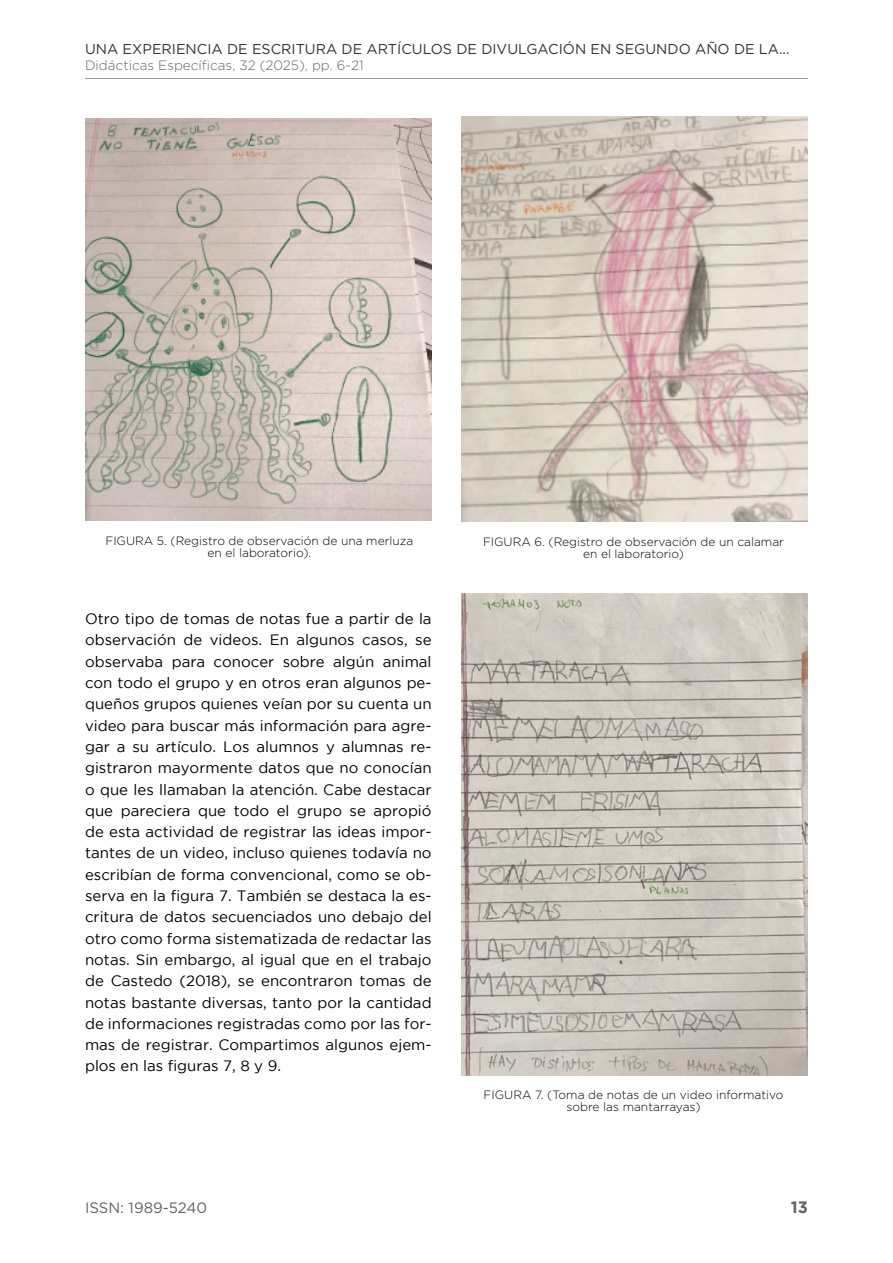
<style>
.page{position:relative;width:893px;height:1263px;background:#fff}
.page>*{position:absolute;margin:0;border:0;box-sizing:border-box;transform-origin:0 0}
.t1{font:700 16.5px "Gotham";color:#646464}
.t2{font:15px/21.3px "Gotham";color:#000;text-align:justify}
.t3{font:15px "Gotham";color:#646464}
.t4{font:14.25px "Gotham";color:#323232}
.t5{font:300 13.5px "Gotham";color:#646464}
.t6{font:300 12px/12px "Gotham";color:#000;text-align:center}
</style>
<div class="page">
<hr style="left:85px;top:78px;width:723px;height:1px;background:#95979b">
<img style="left:85px;top:118px;width:347px;height:403px">
<img style="left:461px;top:117px;width:347px;height:405px">
<img style="left:461px;top:593px;width:347px;height:483px">
<p class="t4" style="left:85px;top:40px;width:706px">UNA EXPERIENCIA DE ESCRITURA DE ARTÍCULOS DE DIVULGACIÓN EN SEGUNDO AÑO DE LA...</p>
<p class="t5" style="left:85px;top:57px;width:280px">Didácticas Específicas, 32 (2025), pp. 6-21</p>
<p class="t6" style="left:105px;top:534px;width:309px">FIGURA 5. (Registro de observación de una merluza en el laboratorio).</p>
<p class="t6" style="left:483px;top:535px;width:303px">FIGURA 6. (Registro de observación de un calamar en el laboratorio)</p>
<p class="t2" style="left:85px;top:608px;width:348px">Otro tipo de tomas de notas fue a partir de la observación de videos. En algunos casos, se observaba para conocer sobre algún animal con todo el grupo y en otros eran algunos pe&shy;queños grupos quienes veían por su cuenta un video para buscar más información para agre&shy;gar a su artículo. Los alumnos y alumnas re&shy;gistraron mayormente datos que no conocían o que les llamaban la atención. Cabe destacar que pareciera que todo el grupo se apropió de esta actividad de registrar las ideas impor&shy;tantes de un video, incluso quienes todavía no escribían de forma convencional, como se ob&shy;serva en la figura 7. También se destaca la es&shy;critura de datos secuenciados uno debajo del otro como forma sistematizada de redactar las notas. Sin embargo, al igual que en el trabajo de Castedo (2018), se encontraron tomas de notas bastante diversas, tanto por la cantidad de informaciones registradas como por las for&shy;mas de registrar. Compartimos algunos ejem&shy;plos en las figuras 7, 8 y 9.</p>
<p class="t6" style="left:484px;top:1088px;width:301px">FIGURA 7. (Toma de notas de un video informativo sobre las mantarrayas)</p>
<p class="t3" style="left:85px;top:1198px;width:124px">ISSN: 1989-5240</p>
<p class="t1" style="left:791px;top:1196px;width:19px">13</p>
</div>
